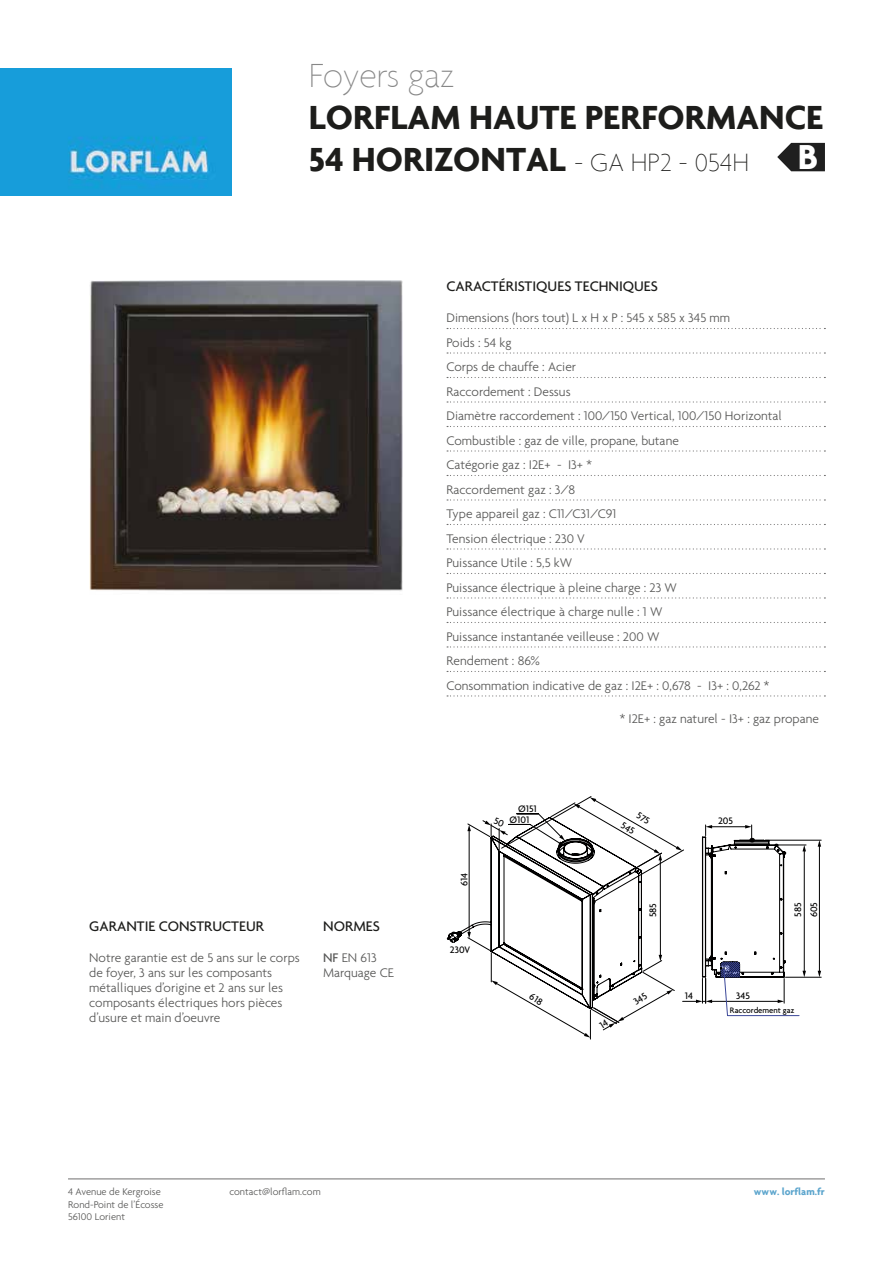
<style>
.page{position:relative;width:893px;height:1263px;background:#fff}
.page>*{position:absolute;margin:0;border:0;box-sizing:border-box;transform-origin:0 0}
.t1{font:700 37.35px "Agenda";color:#fff}
.t2{font:700 36px/42px "Agenda";color:#1d1d1b}
.t3{font:100 36px "Agenda";letter-spacing:-.005em;color:#878787}
.t4{font:500 15px "Agenda";color:#1d1d1b}
.t5{font:300 13.5px/24.5px "Agenda";color:#575756}
.t6{font:300 10.5px/12.6px "Agenda";color:#575756}
.t7{font:700 10.5px "Agenda";color:#5ca5cd}
.t8{font:500 10.2px/16.5px "Agenda";color:#010000}
.t9{font:500 8.55px "Agenda";color:#010000}
.s1{font-weight:100;font-size:27px}
.s2{font-weight:500}
</style>
<div class="page">
<hr style="left:68px;top:1178px;width:757px;height:1px;background:#706f6f">
<img style="left:0;top:68px;width:231px;height:128px">
<svg style="left:447px;top:328px;width:378px;height:1px"></svg>
<svg style="left:447px;top:352px;width:378px;height:2px"></svg>
<svg style="left:447px;top:377px;width:378px;height:1px"></svg>
<svg style="left:447px;top:401px;width:378px;height:2px"></svg>
<svg style="left:447px;top:426px;width:378px;height:1px"></svg>
<svg style="left:447px;top:450px;width:378px;height:2px"></svg>
<svg style="left:447px;top:499px;width:378px;height:1px"></svg>
<svg style="left:447px;top:524px;width:378px;height:1px"></svg>
<svg style="left:447px;top:548px;width:378px;height:1px"></svg>
<svg style="left:447px;top:573px;width:378px;height:1px"></svg>
<svg style="left:447px;top:597px;width:378px;height:1px"></svg>
<svg style="left:447px;top:622px;width:378px;height:1px"></svg>
<svg style="left:447px;top:646px;width:378px;height:1px"></svg>
<svg style="left:447px;top:695px;width:378px;height:1px"></svg>
<img style="left:89px;top:281px;width:314px;height:310px">
<hr style="left:785px;top:977px;width:36px;height:1px;background:#010000">
<hr style="left:765px;top:840px;width:56px;height:1px;background:#010000">
<hr style="left:819px;top:845px;width:1px;height:127px;background:#010000">
<svg style="left:818px;top:971px;width:3px;height:6px"></svg>
<svg style="left:818px;top:840px;width:3px;height:7px"></svg>
<svg style="left:777px;top:143px;width:48px;height:28px"></svg>
<svg style="left:447px;top:796px;width:359px;height:243px"></svg>
<svg style="left:447px;top:670px;width:378px;height:2px"></svg>
<svg style="left:447px;top:475px;width:378px;height:1px"></svg>
<h2 class="t3" style="left:309px;top:55px;width:147px">Foyers gaz</h2>
<h2 class="t2" style="left:309px;top:96px;width:516px">LORFLAM HAUTE PERFORMANCE<br>54 HORIZONTAL <span class="s1">- GA HP2 - 054H</span></h2>
<h1 class="t1" style="left:798px;top:134px;width:22px">B</h1>
<p class="t4" style="left:446px;top:277px;width:213px">CARACTÉRISTIQUES TECHNIQUES</p>
<p class="t5" style="left:446px;top:305px;width:337px">Dimensions (hors tout) L x H x P : 545 x 585 x 345 mm<br>Poids : 54 kg<br>Corps de chauffe : Acier<br>Raccordement : Dessus<br>Diamètre raccordement : 100/150 Vertical, 100/150 Horizontal Combustible : gaz de ville, propane, butane<br>Catégorie gaz : I2E+ - I3+ *<br>Raccordement gaz : 3/8<br>Type appareil gaz : C11/C31/C91<br>Tension électrique : 230 V<br>Puissance Utile : 5,5 kW<br>Puissance électrique à pleine charge : 23 W<br>Puissance électrique à charge nulle : 1 W<br>Puissance instantanée veilleuse : 200 W<br>Rendement : 86%<br>Consommation indicative de gaz : I2E+ : 0,678 - I3+ : 0,262 *</p>
<p class="t5" style="left:620px;top:706px;width:201px">* I2E+ : gaz naturel - I3+ : gaz propane</p>
<p class="t8" style="left:519px;top:460px;width:20px">Ø151</p>
<p class="t8" style="left:457px;top:546px;width:15px;rotate:-90deg">614</p>
<p class="t8" style="left:451px;top:601px;width:22px">230V</p>
<p class="t4" style="left:89px;top:917px;width:176px">GARANTIE CONSTRUCTEUR</p>
<p class="t5" style="left:89px;top:950px;width:212px;line-height:15px">Notre garantie est de 5 ans sur le corps de foyer, 3 ans sur les composants métalliques d’origine et 2 ans sur les composants électriques hors pièces d’usure et main d’oeuvre</p>
<p class="t4" style="left:323px;top:917px;width:58px">NORMES</p>
<p class="t5" style="left:323px;top:950px;width:72px;line-height:15px"><span class="s2">NF</span> EN 613<br>Marquage CE</p>
<p class="t8" style="left:456px;top:886px;width:15px;rotate:-90deg">614</p>
<p class="t8" style="left:450px;top:941px;width:22px">230V</p>
<p class="t8" style="left:518px;top:800px;width:20px">Ø151</p>
<p class="t8" style="left:509px;top:811px;width:22px">Ø101</p>
<p class="t8" style="left:635px;top:803px;width:23px;text-indent:8px;rotate:31deg">575<br>545</p>
<p class="t8" style="left:644px;top:917px;width:16px;rotate:-90deg">585</p>
<p class="t8" style="left:718px;top:812px;width:17px">205</p>
<p class="t8" style="left:789px;top:917px;width:16px;rotate:-90deg">585</p>
<p class="t8" style="left:805px;top:917px;width:17px;rotate:-90deg">605</p>
<p class="t8" style="left:685px;top:987px;width:10px">14</p>
<p class="t8" style="left:736px;top:987px;width:15px">345</p>
<p class="t9" style="left:730px;top:1005px;width:66px">Raccordement gaz</p>
<p class="t6" style="left:68px;top:1185px;width:97px">4 Avenue de Kergroise<br>Rond-Point de l’Écosse<br>56100 Lorient</p>
<p class="t6" style="left:230px;top:1185px;width:93px">contact@lorflam.com</p>
<p class="t7" style="left:754px;top:1185px;width:72px">www. lorflam.fr</p>
</div>
